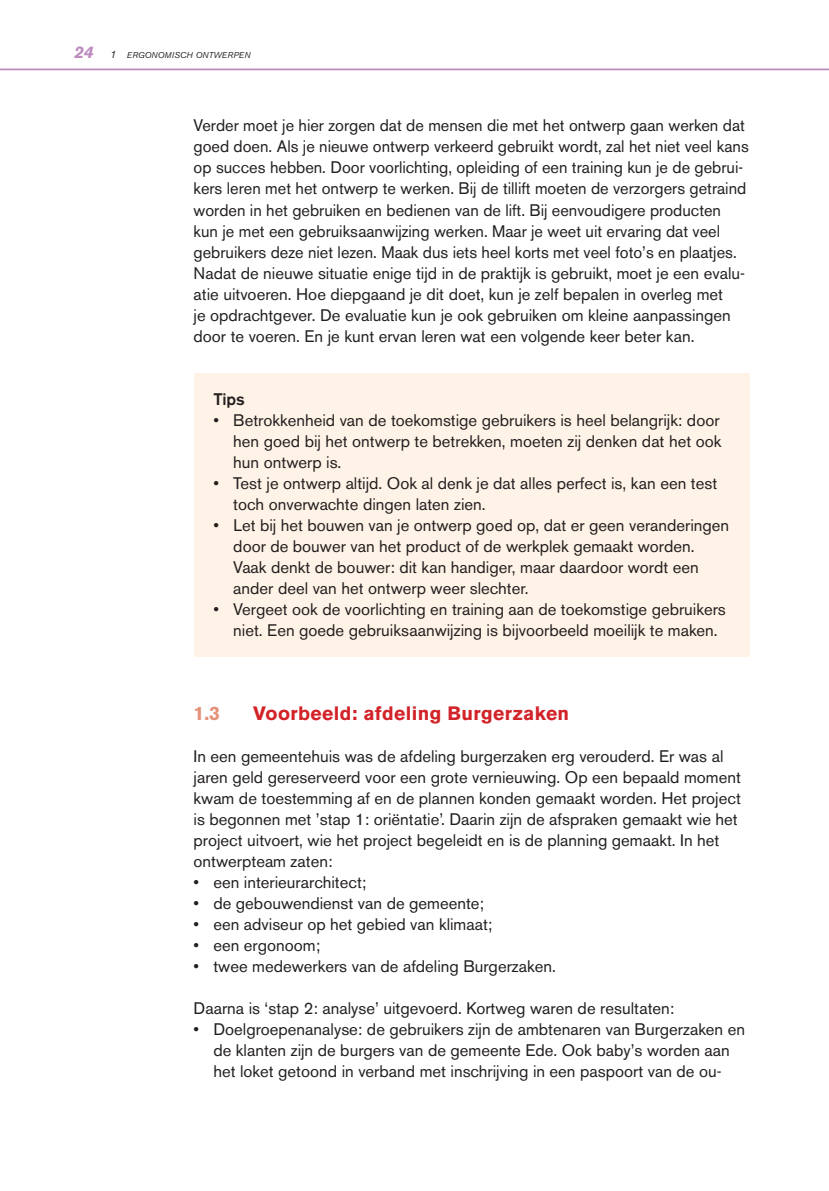
<style>
.page{position:relative;width:829px;height:1191px;background:#fff}
.page>*{position:absolute;margin:0;border:0;box-sizing:border-box;transform-origin:0 0}
.t1{font:700 19.25px "Akzidenz Grotesk BE";letter-spacing:.02em;color:#d22329}
.t2{font:700 19.25px "Akzidenz Grotesk BE";color:#e59279}
.t3{font:16.62px/21px "Akzidenz Grotesk BE";color:#231f20}
.t4{font:500 16.62px "Akzidenz Grotesk BE";color:#231f20}
.t5{font:italic 8.4px "Akzidenz Grotesk BE";letter-spacing:.02em;color:#231f20}
.s1{font-weight:700;font-size:16.62px;color:#bc8cbf}
.s2{font-size:10.5px}
</style>
<div class="page">
<hr style="left:0;top:69px;width:828px;height:1px;background:#bc8cbf">
<div style="left:193px;top:373px;width:556px;height:283px;background:#fff3e7"></div>
<p class="t5" style="left:74px;top:52px;width:178px"><span class="s1">24</span> <span class="s2">1</span> ERGONOMISCH ONTWERPEN</p>
<p class="t3" style="left:193px;top:117px;width:557px">Verder moet je hier zorgen dat de mensen die met het ontwerp gaan werken dat goed doen. Als je nieuwe ontwerp verkeerd gebruikt wordt, zal het niet veel kans op succes hebben. Door voorlichting, opleiding of een training kun je de gebrui&shy;kers leren met het ontwerp te werken. Bij de tillift moeten de verzorgers getraind worden in het gebruiken en bedienen van de lift. Bij eenvoudigere producten kun je met een gebruiksaanwijzing werken. Maar je weet uit ervaring dat veel gebruikers deze niet lezen. Maak dus iets heel korts met veel foto’s en plaatjes.<br>Nadat de nieuwe situatie enige tijd in de praktijk is gebruikt, moet je een evalu&shy;atie uitvoeren. Hoe diepgaand je dit doet, kun je zelf bepalen in overleg met<br>je opdrachtgever. De evaluatie kun je ook gebruiken om kleine aanpassingen door te voeren. En je kunt ervan leren wat een volgende keer beter kan.</p>
<p class="t4" style="left:213px;top:393px;width:33px">Tips</p>
<p class="t3" style="left:233px;top:411px;width:489px;text-align:justify;text-indent:-20px">• Betrokkenheid van de toekomstige gebruikers is heel belangrijk: door hen goed bij het ontwerp te betrekken, moeten zij denken dat het ook hun ontwerp is.</p>
<p class="t3" style="left:233px;top:474px;width:485px;text-indent:-20px">• Test je ontwerp altijd. Ook al denk je dat alles perfect is, kan een test toch onverwachte dingen laten zien.</p>
<p class="t3" style="left:233px;top:516px;width:497px;text-indent:-20px">• Let bij het bouwen van je ontwerp goed op, dat er geen veranderingen door de bouwer van het product of de werkplek gemaakt worden.<br>Vaak denkt de bouwer: dit kan handiger, maar daardoor wordt een ander deel van het ontwerp weer slechter.</p>
<p class="t3" style="left:233px;top:600px;width:494px;text-indent:-20px">• Vergeet ook de voorlichting en training aan de toekomstige gebruikers niet. Een goede gebruiksaanwijzing is bijvoorbeeld moeilijk te maken.</p>
<p class="t2" style="left:193px;top:706px;width:28px">1.3</p>
<p class="t1" style="left:253px;top:706px;width:317px">Voorbeeld: afdeling Burgerzaken</p>
<p class="t3" style="left:193px;top:747px;width:548px">In een gemeentehuis was de afdeling burgerzaken erg verouderd. Er was al jaren geld gereserveerd voor een grote vernieuwing. Op een bepaald moment kwam de toestemming af en de plannen konden gemaakt worden. Het project is begonnen met ’stap 1: oriëntatie’. Daarin zijn de afspraken gemaakt wie het project uitvoert, wie het project begeleidt en is de planning gemaakt. In het ontwerpteam zaten:</p>
<p class="t3" style="left:193px;top:873px;width:174px">• een interieurarchitect;</p>
<p class="t3" style="left:193px;top:894px;width:292px">• de gebouwendienst van de gemeente;</p>
<p class="t3" style="left:193px;top:915px;width:300px">• een adviseur op het gebied van klimaat;</p>
<p class="t3" style="left:193px;top:936px;width:128px">• een ergonoom;</p>
<p class="t3" style="left:193px;top:957px;width:364px">• twee medewerkers van de afdeling Burgerzaken.</p>
<p class="t3" style="left:193px;top:999px;width:482px">Daarna is ‘stap 2: analyse’ uitgevoerd. Kortweg waren de resultaten:</p>
<p class="t3" style="left:193px;top:1020px;width:553px;text-align:center">• Doelgroepenanalyse: de gebruikers zijn de ambtenaren van Burgerzaken en de klanten zijn de burgers van de gemeente Ede. Ook baby’s worden aan<br>het loket getoond in verband met inschrijving in een paspoort van de ou-</p>
</div>
